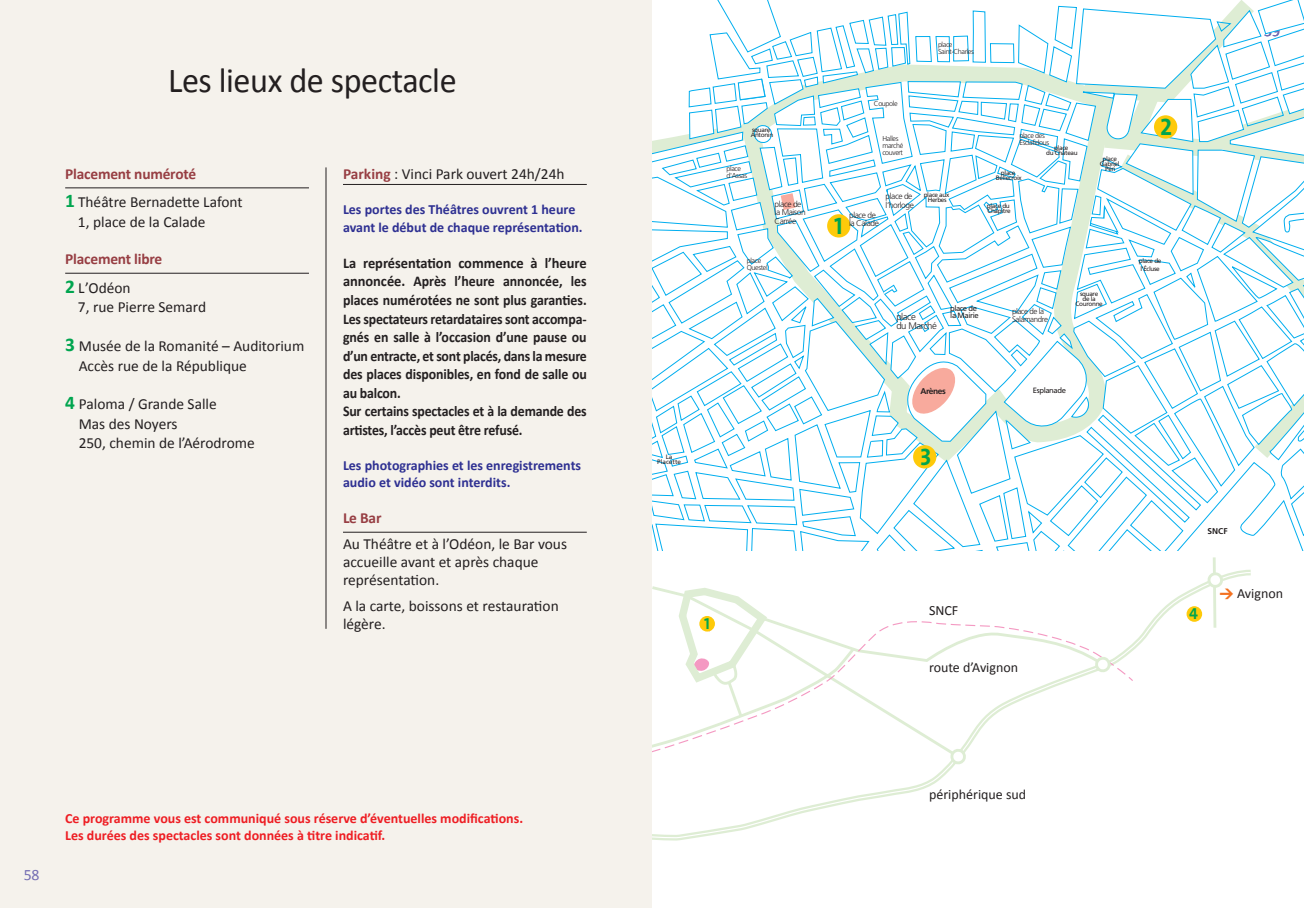
<style>
.page{position:relative;width:1304px;height:908px;background:#fff}
.page>*{position:absolute;margin:0;border:0;box-sizing:border-box;transform-origin:0 0}
.t1{font:35.2px "Calibri";letter-spacing:-.01em;color:#231f20}
.t2{font:24px "The Sans Bold Caps";color:#00a54f}
.t3{font:16px "The Sans Bold Caps";color:#00a54f}
.t4{font:15.8px "Calibri";color:#756fb3}
.t5{font:15.4px/19.4px "Calibri";color:#231f20}
.t6{font:700 15.4px/28.4px "Calibri";letter-spacing:-.015em;color:#973e43}
.t7{font:700 14.8px/18.6px "Calibri";letter-spacing:-.015em;color:#231f20}
.t8{font:700 14px/17.6px "Calibri";color:#2e3092}
.t9{font:700 14px/17.6px "Calibri";color:#ee1d23}
.t10{font:14px "Calibri";color:#231f20}
.t11{font:300 9.6px/9.6px "Frutiger";letter-spacing:-.05em;color:#231f20}
.t12{font:300 8.4px/8.4px "Frutiger";letter-spacing:-.05em;color:#231f20}
.t13{font:700 8.4px "Frutiger";letter-spacing:-.05em;color:#231f20}
.t14{font:300 8px/8px "Frutiger";letter-spacing:-.05em;color:#231f20}
.t15{font:7.6px/6.4px "Frutiger";letter-spacing:-.05em;color:#231f20}
.t16{font:300 7.2px/7.2px "Frutiger";letter-spacing:-.05em;color:#231f20}
.t17{font:6.4px/5px "Frutiger";letter-spacing:-.05em;color:#231f20;text-align:center}
.t18{font:6.4px/5px "Frutiger";color:#231f20;text-align:center}
.s1{font-weight:700;color:#973e43}
.s2{font-weight:700;font-size:19.4px;color:#00a54f}
.s3{font-size:19.4px;color:#00a54f}
.s4{font-weight:400;color:#231f20}
.s5{font-family:"DIN";font-weight:900;color:#f37121}
</style>
<div class="page">
<div style="left:0;top:0;width:652px;height:907px;background:#f5f2ec"></div>
<hr style="left:65px;top:187px;width:244px;height:1px;background:#231f20">
<hr style="left:65px;top:273px;width:244px;height:1px;background:#231f20">
<hr style="left:343px;top:184px;width:244px;height:1px;background:#231f20">
<hr style="left:343px;top:531px;width:244px;height:1px;background:#231f20">
<svg style="left:652px;top:571px;width:599px;height:267px"></svg>
<svg style="left:1127px;top:675px;width:7px;height:7px"></svg>
<svg style="left:652px;top:618px;width:475px;height:149px"></svg>
<svg style="left:1188px;top:557px;width:37px;height:73px"></svg>
<svg style="left:652px;top:583px;width:460px;height:182px"></svg>
<svg style="left:652px;top:0;width:652px;height:551px"></svg>
<hr style="left:326px;top:167px;width:1px;height:461px;background:#231f20">
<h1 class="t1" style="left:168px;top:58px;width:290px">les lieux de spectacle</h1>
<p class="t5" style="left:65px;top:159px;width:179px;line-height:28.4px"><span class="s1">placement numéroté<br></span><span class="s2">1</span> théâtre bernadette lafont</p>
<p class="t5" style="left:78px;top:212px;width:129px">1, place de la calade</p>
<p class="t6" style="left:65px;top:245px;width:99px">placement libre<br><span class="s3">2</span> <span class="s4">l’odéon</span></p>
<p class="t5" style="left:78px;top:297px;width:130px">7, rue Pierre semard</p>
<p class="t5" style="left:79px;top:336px;width:227px;text-indent:-14px"><span class="s2">3</span> musée de la romanité – auditorium accès rue de la république</p>
<p class="t5" style="left:79px;top:394px;width:178px;text-indent:-14px"><span class="s2">4</span> Paloma / Grande salle<br>mas des noyers<br>250, chemin de l’aérodrome</p>
<p class="t5" style="left:343px;top:164px;width:223px"><span class="s1">parking</span> : Vinci Park ouvert 24h/24h</p>
<p class="t8" style="left:343px;top:200px;width:241px">Les portes des Théâtres ouvrent 1 heure avant le début de chaque représentation.</p>
<p class="t7" style="left:343px;top:253px;width:245px">La représentation commence à l’heure annoncée. après l’heure annoncée, les places numérotées ne sont plus garanties.<br>Les spectateurs retardataires sont accompa&shy;gnés en salle à l’occasion d’une pause ou d’un entracte, et sont placés, dans la mesure des places disponibles, en fond de salle ou au balcon.<br>sur certains spectacles et à la demande des artistes, l’accès peut être refusé.</p>
<p class="t8" style="left:343px;top:456px;width:240px">Les photographies et les enregistrements audio et vidéo sont interdits.</p>
<p class="t6" style="left:343px;top:503px;width:40px">Le Bar</p>
<p class="t5" style="left:343px;top:535px;width:226px;line-height:17.6px">au théâtre et à l’odéon, le bar vous accueille avant et après chaque représentation.</p>
<p class="t5" style="left:343px;top:597px;width:217px;line-height:17.6px">a la carte, boissons et restauration légère.</p>
<p class="t4" style="left:24px;top:864px;width:17px">58</p>
<p class="t9" style="left:65px;top:808px;width:459px">ce programme vous est communiqué sous réserve d’éventuelles modifications.<br>Les durées des spectacles sont données à titre indicatif.</p>
<p class="t17" style="left:751px;top:128px;width:24px;text-align:left">square<br>Antonin</p>
<p class="t16" style="left:727px;top:166px;width:22px">place d'Assas</p>
<p class="t12" style="left:775px;top:200px;width:33px">place de la Maison<br>Carrée</p>
<p class="t16" style="left:747px;top:257px;width:22px">place<br>Questel</p>
<p class="t18" style="left:657px;top:454px;width:25px">La<br>Placette</p>
<p class="t3" style="left:704px;top:618px;width:7px">1</p>
<p class="t16" style="left:938px;top:41px;width:37px">place<br>Saint-Charles</p>
<p class="t16" style="left:874px;top:100px;width:25px">Coupole</p>
<p class="t16" style="left:882px;top:135px;width:22px">Halles marché couvert</p>
<h2 class="t2" style="left:834px;top:217px;width:10px">1</h2>
<p class="t12" style="left:886px;top:193px;width:30px">place de l’horloge</p>
<p class="t12" style="left:849px;top:211px;width:31px">place de la Calade</p>
<p class="t17" style="left:924px;top:193px;width:27px">place aux<br>Herbes</p>
<p class="t16" style="left:1019px;top:132px;width:31px">place des<br>Esclafidous</p>
<p class="t17" style="left:1046px;top:146px;width:33px">place<br>du Château</p>
<p class="t17" style="left:996px;top:171px;width:27px">place<br>Bellecroix</p>
<p class="t17" style="left:987px;top:204px;width:25px;text-align:left">place du<br>Châpitre</p>
<p class="t17" style="left:1100px;top:156px;width:21px">place<br>Gabriel<br>Péri</p>
<p class="t11" style="left:896px;top:312px;width:42px">place<br>du Marché</p>
<p class="t15" style="left:950px;top:306px;width:30px">place de la Mairie</p>
<p class="t14" style="left:1012px;top:307px;width:38px">place de la<br>Salamandre</p>
<p class="t17" style="left:1076px;top:291px;width:29px">square<br>de la<br>Couronne</p>
<h2 class="t2" style="left:1160px;top:119px;width:13px">2</h2>
<p class="t17" style="left:1139px;top:258px;width:24px;line-height:7.2px;text-align:left">place de l'Écluse</p>
<p class="t13" style="left:920px;top:387px;width:27px">Arènes</p>
<p class="t15" style="left:1033px;top:387px;width:35px">Esplanade</p>
<h2 class="t2" style="left:920px;top:448px;width:13px">3</h2>
<p class="t4" style="left:1264px;top:21px;width:17px">59</p>
<p class="t10" style="left:929px;top:601px;width:31px">sncf</p>
<p class="t10" style="left:929px;top:658px;width:91px">route d’avignon</p>
<p class="t13" style="left:1208px;top:528px;width:22px">SNCF</p>
<p class="t3" style="left:1189px;top:608px;width:10px">4</p>
<p class="t10" style="left:1219px;top:584px;width:65px"><span class="s5">&gt;</span> avignon</p>
<p class="t10" style="left:929px;top:785px;width:99px">périphérique sud</p>
</div>
